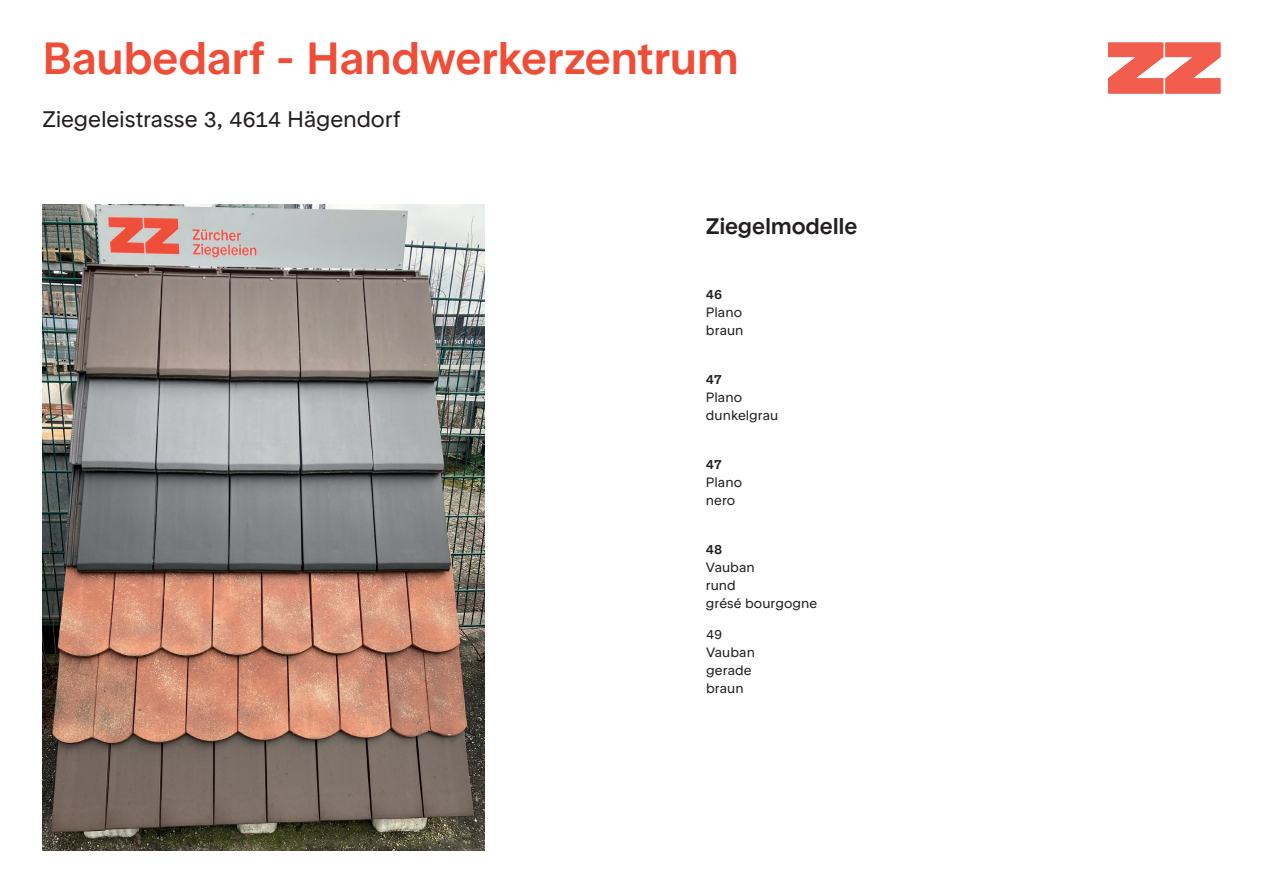
<style>
.page{position:relative;width:1263px;height:893px;background:#fff}
.page>*{position:absolute;margin:0;border:0;box-sizing:border-box;transform-origin:0 0}
.t1{font:500 45px "ZZ Rondelle";letter-spacing:-.01em;color:#ef4d37}
.t2{font:22.5px "ZZ Rondelle";letter-spacing:-.005em;color:#231f20}
.t3{font:500 22.5px "ZZ Rondelle";letter-spacing:-.005em;color:#231f20}
.t4{font:13.5px/18px "ZZ Rondelle";color:#231f20}
.t5{font:500 13.5px "ZZ Rondelle";letter-spacing:-.01em;color:#231f20}
</style>
<div class="page">
<svg style="left:1108px;top:43px;width:112px;height:51px"></svg>
<img style="left:43px;top:204px;width:442px;height:646px">
<h1 class="t1" style="left:43px;top:31px;width:698px">Baubedarf - Handwerkerzentrum</h1>
<h2 class="t2" style="left:43px;top:106px;width:359px">Ziegeleistrasse 3, 4614 Hägendorf</h2>
<h2 class="t3" style="left:706px;top:213px;width:153px">Ziegelmodelle</h2>
<p class="t5" style="left:706px;top:286px;width:18px">46</p>
<p class="t4" style="left:706px;top:303px;width:39px">Plano braun</p>
<p class="t5" style="left:706px;top:371px;width:17px">47</p>
<p class="t4" style="left:706px;top:388px;width:74px">Plano dunkelgrau</p>
<p class="t5" style="left:706px;top:456px;width:17px">47</p>
<p class="t4" style="left:706px;top:473px;width:38px">Plano nero</p>
<p class="t5" style="left:706px;top:541px;width:18px">48</p>
<p class="t4" style="left:706px;top:558px;width:113px">Vauban<br>rund<br>grésé bourgogne</p>
<p class="t4" style="left:706px;top:625px;width:50px">49<br>Vauban gerade braun</p>
</div>
